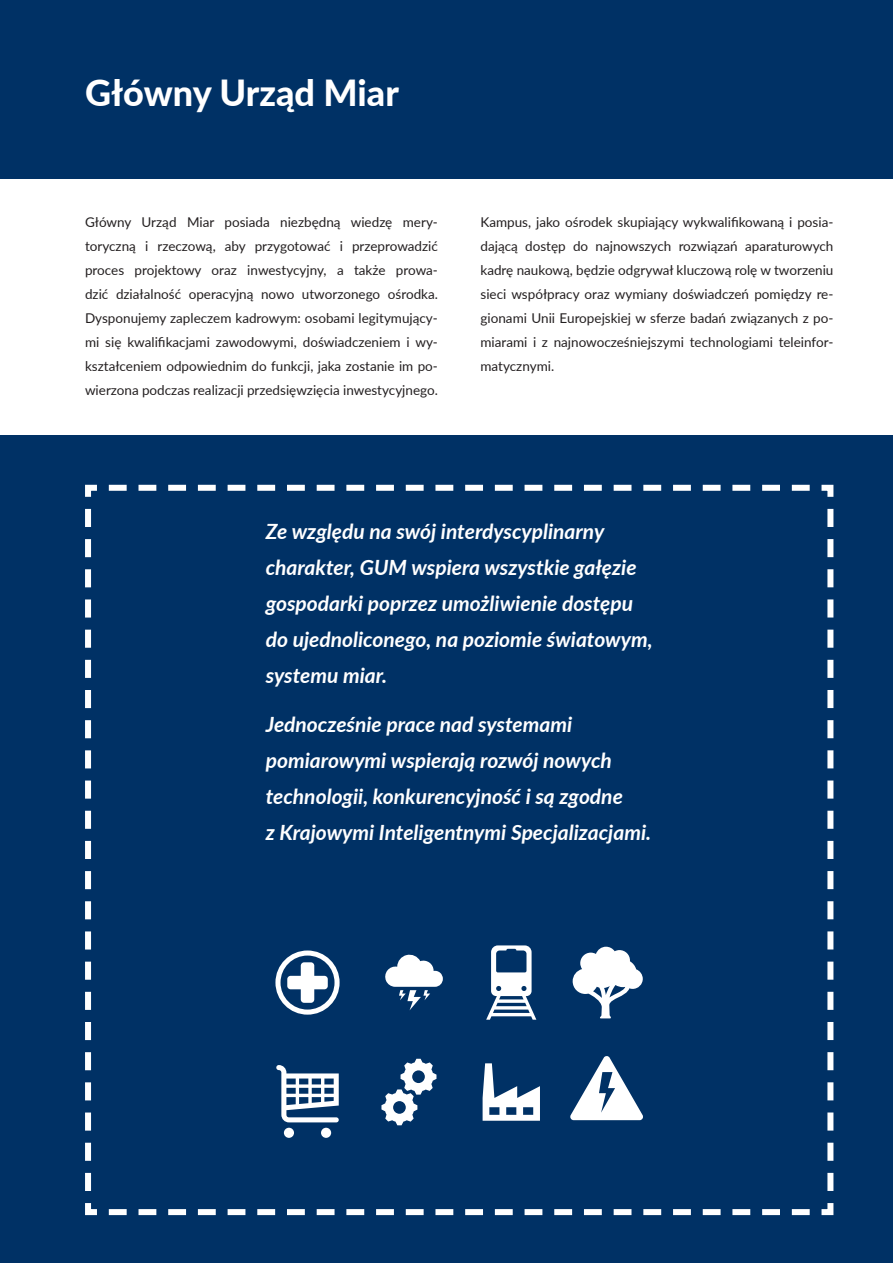
<style>
.page{position:relative;width:893px;height:1263px;background:#fff}
.page>*{position:absolute;margin:0;border:0;box-sizing:border-box;transform-origin:0 0}
.t1{font:800 36px "Lato";color:#fff}
.t2{font:italic 700 21px/36px "Lato";color:#fff}
.t3{font:13.5px/24px "Lato";color:#231f20;text-align:justify}
</style>
<div class="page">
<div style="left:0;top:0;width:893px;height:178px;background:#003165"></div>
<div style="left:0;top:436px;width:893px;height:827px;background:#003165"></div>
<svg style="left:85px;top:484px;width:749px;height:732px"></svg>
<hr style="left:0;top:842px;width:1px;height:73px;background:#fff">
<svg style="left:483px;top:1063px;width:57px;height:58px"></svg>
<svg style="left:381px;top:1059px;width:55px;height:66px"></svg>
<svg style="left:385px;top:954px;width:58px;height:56px"></svg>
<svg style="left:276px;top:1065px;width:63px;height:57px"></svg>
<div style="left:284px;top:1128px;width:10px;height:10px;background:#fff;border-radius:50%"></div>
<div style="left:321px;top:1128px;width:10px;height:10px;background:#fff;border-radius:50%"></div>
<svg style="left:486px;top:945px;width:50px;height:75px"></svg>
<svg style="left:573px;top:947px;width:70px;height:71px"></svg>
<svg style="left:569px;top:1055px;width:75px;height:65px"></svg>
<svg style="left:275px;top:950px;width:65px;height:65px"></svg>
<h1 class="t1" style="left:85px;top:66px;width:315px">Główny Urząd Miar</h1>
<p class="t3" style="left:85px;top:210px;width:354px">Główny Urząd Miar posiada niezbędną wiedzę mery&shy;toryczną i rzeczową, aby przygotować i przeprowadzić proces projektowy oraz inwestycyjny, a także prowa&shy;dzić działalność operacyjną nowo utworzonego ośrodka.<br>Dysponujemy zapleczem kadrowym: osobami legitymujący&shy;mi się kwalifikacjami zawodowymi, doświadczeniem i wy&shy;kształceniem odpowiednim do funkcji, jaka zostanie im po&shy;wierzona podczas realizacji przedsięwzięcia inwestycyjnego.</p>
<p class="t3" style="left:480px;top:210px;width:354px">Kampus, jako ośrodek skupiający wykwalifikowaną i posia&shy;dającą dostęp do najnowszych rozwiązań aparaturowych kadrę naukową, będzie odgrywał kluczową rolę w tworzeniu sieci współpracy oraz wymiany doświadczeń pomiędzy re&shy;gionami Unii Europejskiej w sferze badań związanych z po&shy;miarami i z najnowocześniejszymi technologiami teleinfor&shy;matycznymi.</p>
<h2 class="t2" style="left:266px;top:512px;width:388px">Ze względu na swój interdyscyplinarny charakter, GUM wspiera wszystkie gałęzie gospodarki poprzez umożliwienie dostępu do ujednoliconego, na poziomie światowym, systemu miar.</h2>
<h2 class="t2" style="left:266px;top:705px;width:387px">Jednocześnie prace nad systemami pomiarowymi wspierają rozwój nowych technologii, konkurencyjność i są zgodne<br>z Krajowymi Inteligentnymi Specjalizacjami.</h2>
</div>
